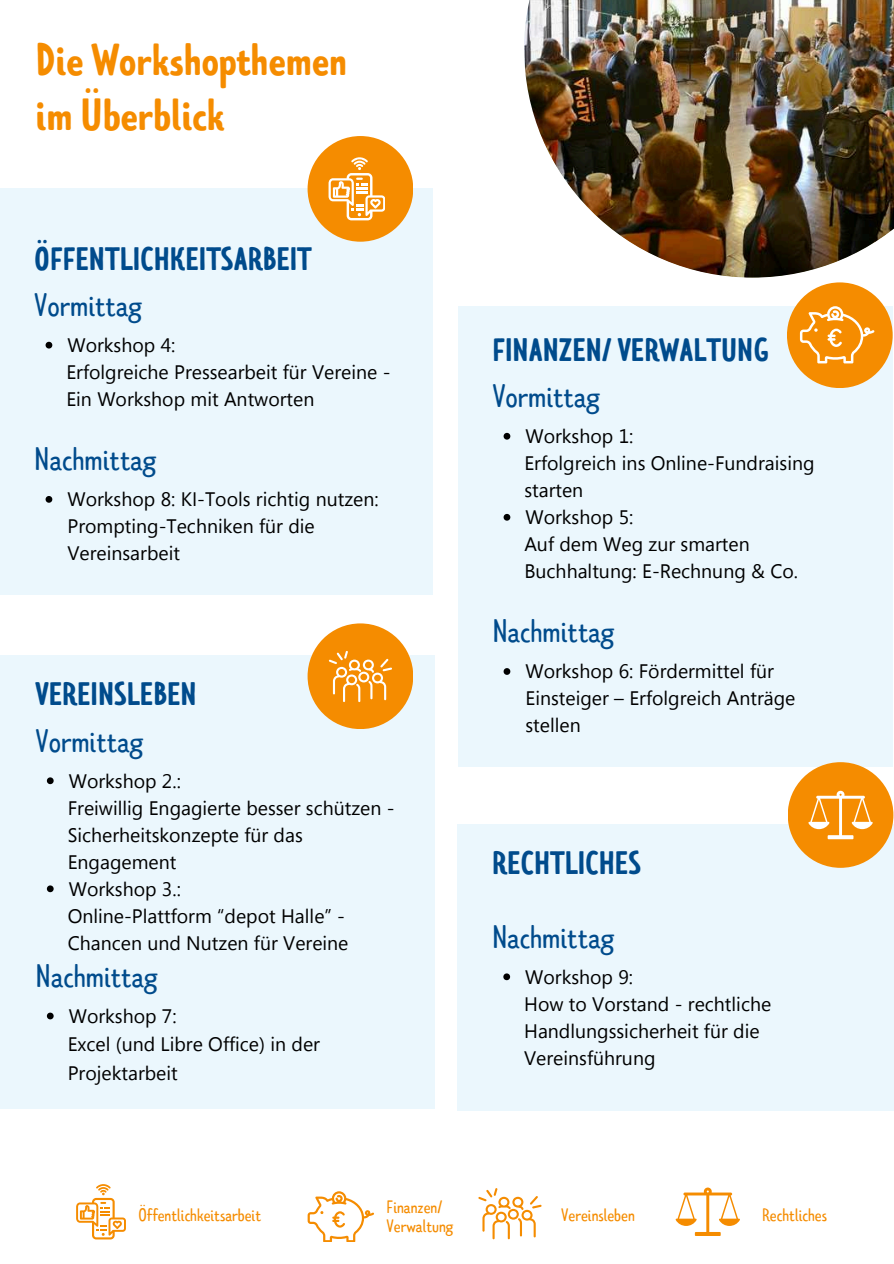
<style>
.page{position:relative;width:894px;height:1264px;background:#fff}
.page>*{position:absolute;margin:0;border:0;box-sizing:border-box;transform-origin:0 0}
.t1{font:700 45.75px/55.2px "Limes Sans";color:#f58c00}
.t2{font:33px "Limes Sans";color:#004b8c}
.t3{font:700 33px "Limes Sans";color:#004b8c}
.t4{font:19.5px/27px "Segoe UI";color:#000}
.t5{font:18.3px/19px "Limes Sans";color:#f58c00}
</style>
<div class="page">
<img style="left:524px;top:0;width:369px;height:277px">
<div style="left:0;top:188px;width:433px;height:407px;background:#ebf7fd"></div>
<svg style="left:307px;top:1191px;width:67px;height:50px"></svg>
<svg style="left:76px;top:1184px;width:50px;height:55px"></svg>
<svg style="left:478px;top:1188px;width:63px;height:51px"></svg>
<svg style="left:675px;top:1187px;width:64px;height:48px"></svg>
<svg style="left:46px;top:342px;width:6px;height:6px"></svg>
<svg style="left:46px;top:496px;width:6px;height:6px"></svg>
<div style="left:457px;top:824px;width:436px;height:287px;background:#ebf7fd"></div>
<svg style="left:503px;top:973px;width:7px;height:7px"></svg>
<div style="left:307px;top:136px;width:106px;height:106px;background:#f58c00;border-radius:50%"></div>
<svg style="left:328px;top:157px;width:57px;height:63px"></svg>
<div style="left:458px;top:306px;width:434px;height:460px;background:#ebf7fd"></div>
<svg style="left:503px;top:433px;width:7px;height:6px"></svg>
<svg style="left:503px;top:514px;width:7px;height:6px"></svg>
<svg style="left:503px;top:668px;width:7px;height:7px"></svg>
<div style="left:786px;top:282px;width:106px;height:106px;background:#f58c00;border-radius:50%"></div>
<svg style="left:799px;top:306px;width:74px;height:57px"></svg>
<div style="left:787px;top:762px;width:106px;height:105px;background:#f58c00;border-radius:50%"></div>
<svg style="left:808px;top:790px;width:64px;height:49px"></svg>
<div style="left:0;top:655px;width:435px;height:453px;background:#ebf7fd"></div>
<svg style="left:47px;top:777px;width:7px;height:7px"></svg>
<svg style="left:47px;top:885px;width:7px;height:7px"></svg>
<svg style="left:47px;top:1012px;width:7px;height:7px"></svg>
<div style="left:307px;top:623px;width:106px;height:106px;background:#f58c00;border-radius:50%"></div>
<svg style="left:328px;top:650px;width:63px;height:52px"></svg>
<h1 class="t1" style="left:36px;top:32px;width:313px">Die Workshopthemen im Überblick</h1>
<h2 class="t3" style="left:34px;top:237px;width:279px">ÖFFENTLICHKEITSARBEIT</h2>
<h2 class="t2" style="left:34px;top:283px;width:109px">Vormittag</h2>
<p class="t4" style="left:66px;top:331px;width:325px">Workshop 4:<br>Erfolgreiche Pressearbeit für Vereine -<br>Ein Workshop mit Antworten</p>
<h2 class="t2" style="left:34px;top:437px;width:124px">Nachmittag</h2>
<p class="t4" style="left:67px;top:485px;width:312px">Workshop 8: KI-Tools richtig nutzen:<br>Prompting-Techniken für die<br>Vereinsarbeit</p>
<h2 class="t3" style="left:36px;top:672px;width:162px">VEREINSLEBEN</h2>
<h2 class="t2" style="left:36px;top:719px;width:109px">Vormittag</h2>
<p class="t4" style="left:68px;top:766px;width:328px">Workshop 2.:<br>Freiwillig Engagierte besser schützen -<br>Sicherheitskonzepte für das<br>Engagement<br>Workshop 3.:<br>Online-Plattform &lt;depot Halle= -<br>Chancen und Nutzen für Vereine</p>
<h2 class="t2" style="left:36px;top:954px;width:124px">Nachmit tag</h2>
<p class="t4" style="left:68px;top:1000px;width:254px;line-height:28.7px">Workshop 7:<br>Excel (und Libre Office) in der<br>Projektarbeit</p>
<h2 class="t3" style="left:492px;top:328px;width:277px">FINANZEN/ VERWALTUNG</h2>
<h2 class="t2" style="left:492px;top:374px;width:109px">Vormi ttag</h2>
<p class="t4" style="left:524px;top:422px;width:291px">Workshop 1:<br>Erfolgreich ins Online-Fundraising starten<br>Workshop 5:<br>Auf dem Weg zur smarten<br>Buchhaltung: E-Rechnung &amp; Co.</p>
<h2 class="t2" style="left:492px;top:609px;width:124px">Nachmitt ag</h2>
<p class="t4" style="left:525px;top:657px;width:271px">Workshop 6: Fördermittel für<br>Einsteiger – Erfolgreich Anträge stellen</p>
<h2 class="t3" style="left:492px;top:841px;width:150px">RECHTLICHES</h2>
<h2 class="t2" style="left:492px;top:915px;width:124px">Nachmit tag</h2>
<p class="t4" style="left:524px;top:962px;width:248px">Workshop 9:<br>How to Vorstand - rechtliche<br>Handlungssicherheit für die<br>Vereinsführung</p>
<p class="t5" style="left:138px;top:1205px;width:124px">Öffentlichkeitsarbeit</p>
<p class="t5" style="left:386px;top:1197px;width:68px">Finanzen/<br>Verwaltung</p>
<p class="t5" style="left:561px;top:1205px;width:75px">Vereinsleben</p>
<p class="t5" style="left:761px;top:1205px;width:66px">Rechtliches</p>
</div>
